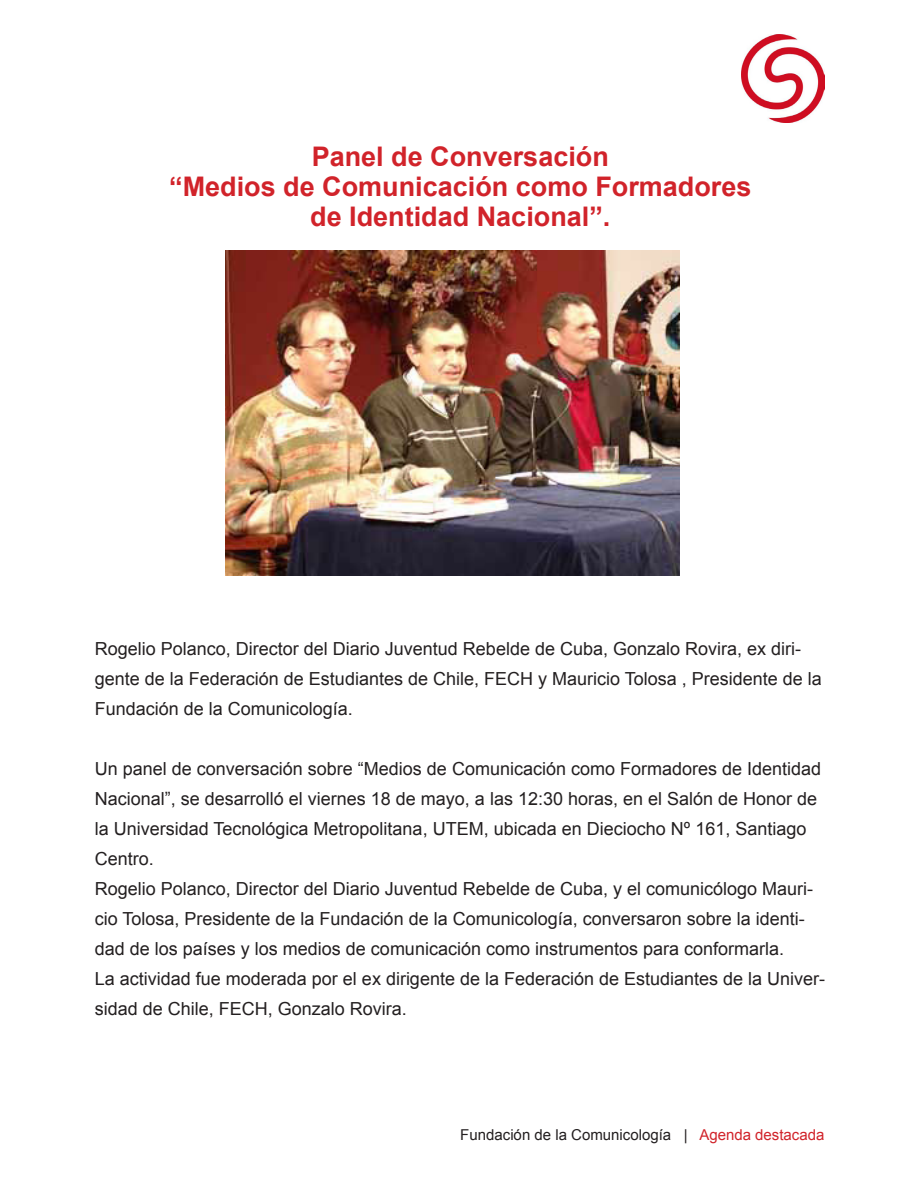
<style>
.page{position:relative;width:918px;height:1188px;background:#fff}
.page>*{position:absolute;margin:0;border:0;box-sizing:border-box;transform-origin:0 0}
.t1{font:700 27px "Arial";color:#d1232a}
.t2{font:18px/30px "Arial";color:#231f20}
.t3{font:15px "Arial";color:#231f20}
.s1{color:#d1232a}
</style>
<div class="page">
<img style="left:742px;top:34px;width:82px;height:89px">
<img style="left:225px;top:251px;width:455px;height:324px">
<p class="t1" style="left:312px;top:139px;width:299px">Panel de Conversación</p>
<p class="t1" style="left:169px;top:169px;width:584px">“Medios de Comunicación como Formadores</p>
<p class="t1" style="left:310px;top:199px;width:302px">de Identidad Nacional”.</p>
<p class="t2" style="left:95px;top:634px;width:729px">Rogelio Polanco, Director del Diario Juventud Rebelde de Cuba, Gonzalo Rovira, ex diri&shy;gente de la Federación de Estudiantes de Chile, FECH y Mauricio Tolosa , Presidente de la<br>Fundación de la Comunicología.</p>
<p class="t2" style="left:95px;top:754px;width:728px">Un panel de conversación sobre “Medios de Comunicación como Formadores de Identidad Nacional”, se desarrolló el viernes 18 de mayo, a las 12:30 horas, en el Salón de Honor de la Universidad Tecnológica Metropolitana, UTEM, ubicada en Dieciocho Nº 161, Santiago Centro.</p>
<p class="t2" style="left:95px;top:874px;width:720px">Rogelio Polanco, Director del Diario Juventud Rebelde de Cuba, y el comunicólogo Mauri&shy;cio Tolosa, Presidente de la Fundación de la Comunicología, conversaron sobre la identi&shy;dad de los países y los medios de comunicación como instrumentos para conformarla.</p>
<p class="t2" style="left:95px;top:964px;width:732px">La actividad fue moderada por el ex dirigente de la Federación de Estudiantes de la Univer&shy;sidad de Chile, FECH, Gonzalo Rovira.</p>
<p class="t3" style="left:460px;top:1125px;width:366px">Fundación de la Comunicología | <span class="s1">Agenda destacada</span></p>
</div>
